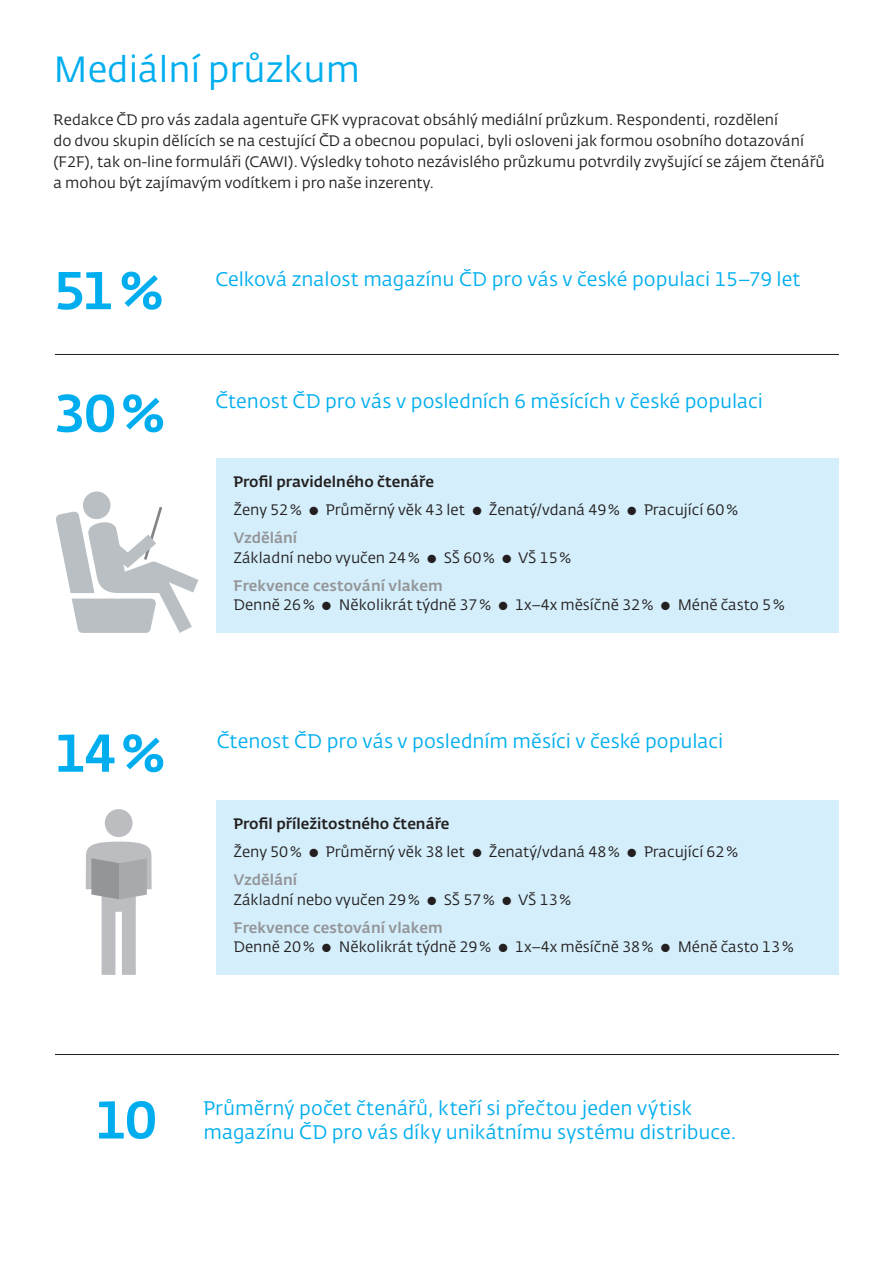
<style>
.page{position:relative;width:893px;height:1263px;background:#fff}
.page>*{position:absolute;margin:0;border:0;box-sizing:border-box;transform-origin:0 0}
.Sloupek_TXT_bez_odrážky{font:500 52.65px "CD Fedra";letter-spacing:-.04em;color:#00aeef}
.t1{font:36px "CD Fedra";color:#00aeef}
.Sloupek_TXT_bez_odrážky-2{font:19.5px/23.4px "CD Fedra";color:#00aeef}
.t2{font:15px/21px "CD Fedra";color:#231f20}
.t3{font:500 15px "CD Fedra";color:#939598}
.t4{font:500 15px "CD Fedra";color:#231f20}
</style>
<div class="page">
<hr style="left:55px;top:1054px;width:784px;height:1px;background:#231f20">
<hr style="left:55px;top:354px;width:784px;height:1px;background:#231f20">
<div style="left:217px;top:459px;width:622px;height:174px;background:#d4effb"></div>
<div style="left:217px;top:800px;width:622px;height:175px;background:#d4effb"></div>
<svg style="left:86px;top:809px;width:66px;height:166px"></svg>
<div style="left:83px;top:491px;width:27px;height:28px;background:#b9bfc3;border-radius:50%"></div>
<svg style="left:56px;top:507px;width:142px;height:126px"></svg>
<p class="t1" style="left:53px;top:49px;width:308px">Mediální průzkum</p>
<p class="t2" style="left:53px;top:109px;width:773px">Redakce ČD pro vás zadala agentuře GFK vypracovat obsáhlý mediální průzkum. Respondenti, rozdělení<br>do dvou skupin dělících se na cestující ČD a obecnou populaci, byli osloveni jak formou osobního dotazování (F2F), tak on-line formuláři (CAWI). Výsledky tohoto nezávislého průzkumu potvrdily zvyšující se zájem čtenářů a mohou být zajímavým vodítkem i pro naše inzerenty.</p>
<p class="Sloupek_TXT_bez_odrážky" style="left:53px;top:258px;width:111px">51%</p>
<p class="Sloupek_TXT_bez_odrážky-2" style="left:215px;top:268px;width:587px">Celková znalost magazínu ČD pro vás v české populaci 15–79 let</p>
<p class="Sloupek_TXT_bez_odrážky" style="left:53px;top:381px;width:113px">30%</p>
<p class="Sloupek_TXT_bez_odrážky-2" style="left:215px;top:390px;width:549px">Čtenost ČD pro vás v posledních 6 měsících v české populaci</p>
<p class="t4" style="left:234px;top:473px;width:202px">Profil pravidelného čtenáře</p>
<p class="t2" style="left:234px;top:500px;width:506px">Ženy 52% ● Průměrný věk 43 let ● Ženatý/vdaná 49% ● Pracující 60%</p>
<p class="t3" style="left:234px;top:529px;width:65px">Vzdělání</p>
<p class="t2" style="left:234px;top:547px;width:339px">Základní nebo vyučen 24% ● SŠ 60% ● VŠ 15%</p>
<p class="t3" style="left:234px;top:576px;width:210px">Frekvence cestování vlakem</p>
<p class="t2" style="left:234px;top:595px;width:552px">Denně 26% ● Několikrát týdně 37% ● 1x–4x měsíčně 32% ● Méně často 5%</p>
<p class="Sloupek_TXT_bez_odrážky" style="left:55px;top:721px;width:112px">14%</p>
<p class="Sloupek_TXT_bez_odrážky-2" style="left:217px;top:730px;width:508px">Čtenost ČD pro vás v posledním měsíci v české populaci</p>
<p class="t4" style="left:234px;top:815px;width:217px">Profil příležitostného čtenáře</p>
<p class="t2" style="left:234px;top:842px;width:506px">Ženy 50% ● Průměrný věk 38 let ● Ženatý/vdaná 48% ● Pracující 62%</p>
<p class="t3" style="left:234px;top:871px;width:65px">Vzdělání</p>
<p class="t2" style="left:234px;top:889px;width:339px">Základní nebo vyučen 29% ● SŠ 57% ● VŠ 13%</p>
<p class="t3" style="left:234px;top:918px;width:210px">Frekvence cestování vlakem</p>
<p class="t2" style="left:234px;top:937px;width:561px">Denně 20% ● Několikrát týdně 29% ● 1x–4x měsíčně 38% ● Méně často 13%</p>
<p class="Sloupek_TXT_bez_odrážky" style="left:96px;top:1087px;width:63px">10</p>
<p class="Sloupek_TXT_bez_odrážky-2" style="left:204px;top:1097px;width:534px">Průměrný počet čtenářů, kteří si přečtou jeden výtisk magazínu ČD pro vás díky unikátnímu systému distribuce.</p>
</div>
